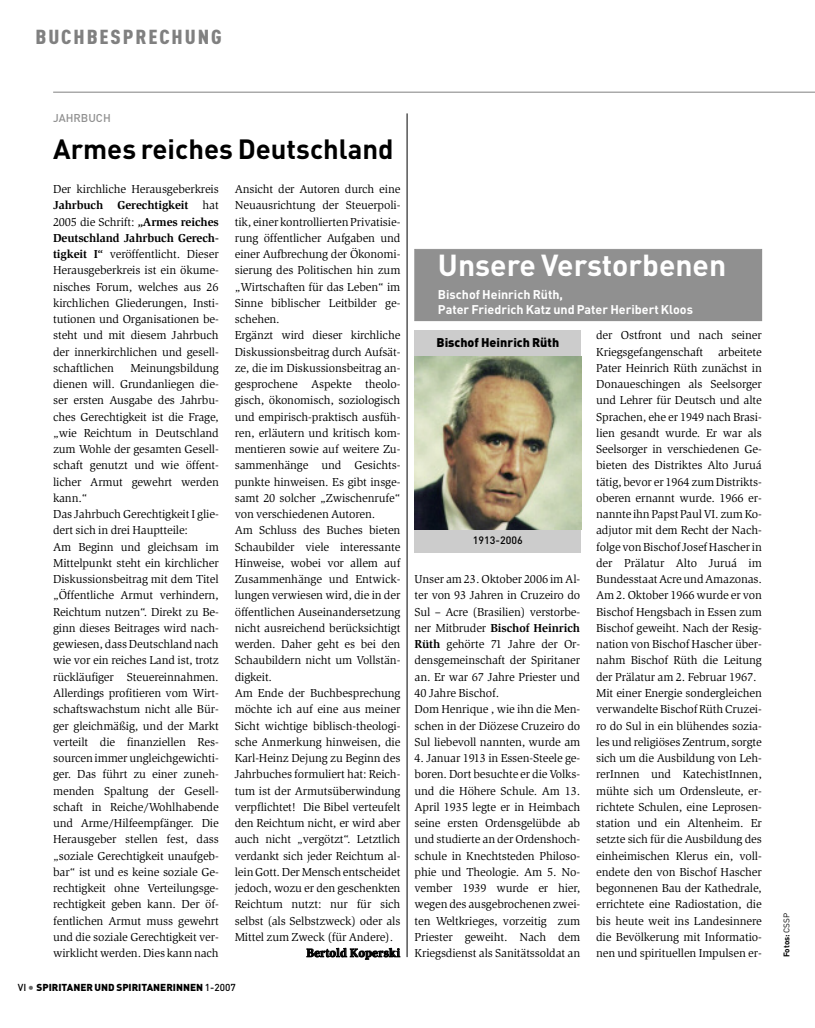
<style>
.page{position:relative;width:815px;height:1028px;background:#fff}
.page>*{position:absolute;margin:0;border:0;box-sizing:border-box;transform-origin:0 0}
.t1{font:700 30px "DIN Pro";color:#fff}
.t2{font:700 27.5px "DIN Pro";color:#000}
.t3{font:900 20px "DIN Cond";letter-spacing:.085em;color:#808080;scale:1.1 1}
.t4{font:700 12.5px/15px "DIN Pro";color:#fff}
.t5{font:900 12.5px "DIN Pro";color:#000}
.t6{font:11.88px/16.2px "Slimbach Std";letter-spacing:-.01em;color:#000}
.t7{font:700 11.88px "Slimbach Std";letter-spacing:.02em;color:#000}
.t8{font:500 11.25px "DIN Pro";color:#909090}
.t9{font:500 10.62px "DIN Pro";color:#000}
.t10{font:900 10px "DIN Pro";color:#000}
.t11{font:700 8.12px "DIN Pro";color:#000}
.s1{font-weight:700}
.s2{font-weight:500}
.s3{font-weight:500;font-size:12.5px;color:#666}
.s4{font-weight:400}
</style>
<div class="page">
<hr style="left:53px;top:92px;width:762px;height:1px;background:#808080">
<div style="left:415px;top:330px;width:166px;height:222px;background:#ccc"></div>
<img style="left:415px;top:356px;width:166px;height:174px">
<hr style="left:407px;top:113px;width:1px;height:844px;background:#000">
<div style="left:415px;top:250px;width:346px;height:70px;background:#909090"></div>
<div style="left:415px;top:249px;width:347px;height:72px;border:1px solid #909090"></div>
<h3 class="t3" style="left:35px;top:24px;width:171px">BUCHBESPRECHUNG</h3>
<p class="t8" style="left:53px;top:111px;width:59px">JAHRBUCH</p>
<h2 class="t2" style="left:53px;top:132px;width:342px">Armes reiches Deutschland</h2>
<p class="t6" style="left:53px;top:182px;width:167px;text-align:justify">Der kirchliche Herausgeberkreis <span class="s1">Jahrbuch Gerechtigkeit</span> hat 2005 die Schrift: <span class="s1">„Armes reiches Deutschland Jahrbuch Gerech&shy;tigkeit I“</span> veröffentlicht. Dieser Herausgeberkreis ist ein ökume&shy;nisches Forum, welches aus 26 kirchlichen Gliederungen, Insti&shy;tutionen und Organisationen be&shy;steht und mit diesem Jahrbuch der innerkirchlichen und gesell&shy;schaftlichen</p>
<p class="t6" style="left:53px;top:360px;width:167px;text-indent:77px">Meinungsbildung dienen will. Grundanliegen die&shy;ser ersten Ausgabe des Jahrbu&shy;ches Gerechtigkeit ist die Frage, „wie Reichtum in Deutschland zum Wohle der gesamten Gesell&shy;schaft genutzt und wie öffent&shy;licher Armut gewehrt werden kann.“<br>Das Jahrbuch Gerechtigkeit I glie&shy;dert sich in drei Hauptteile:<br>Am Beginn und gleichsam im<br>Mittelpunkt steht ein kirchlicher<br>Diskussionsbeitrag mit dem Titel „Öffentliche Armut verhindern,<br>Reichtum nutzen“. Direkt zu Be&shy;ginn dieses Beitrages wird nach&shy;gewiesen, dass Deutschland nach wie vor ein reiches Land ist, trotz rückläufiger Steuereinnahmen.<br>Allerdings profitieren vom Wirt&shy;schaftswachstum nicht alle Bür&shy;ger gleichmäßig, und der Markt verteilt die finanziellen Res&shy;sourcenimmerungleichgewichti&shy;ger. Das führt zu einer zuneh&shy;menden Spaltung der Gesell&shy;schaft in Reiche/Wohlhabende und Arme/Hilfeempfänger. Die<br>Herausgeber stellen fest, dass „soziale Gerechtigkeit unaufgeb&shy;bar“ ist und es keine soziale Ge&shy;rechtigkeit ohne Verteilungsge&shy;rechtigkeit geben kann. Der öf&shy;fentlichen Armut muss gewehrt und die soziale Gerechtigkeit ver&shy;wirklicht werden. Dies kann nach</p>
<p class="t6" style="left:235px;top:182px;width:167px">Ansicht der Autoren durch eine<br>Neuausrichtung der Steuerpoli&shy;tik, einer kontrollierten Privatisie&shy;rung öffentlicher Aufgaben und einer Aufbrechung der Ökonomi&shy;sierung des Politischen hin zum „Wirtschaften für das Leben“ im<br>Sinne biblischer Leitbilder ge&shy;schehen.<br>Ergänzt wird dieser kirchliche<br>Diskussionsbeitrag durch Aufsät&shy;ze, die im Diskussionsbeitrag an&shy;gesprochene Aspekte theolo&shy;gisch, ökonomisch, soziologisch und empirisch-praktisch ausfüh&shy;ren, erläutern und kritisch kom&shy;mentieren sowie auf weitere Zu&shy;sammenhänge und Gesichts&shy;punkte hinweisen. Es gibt insge&shy;samt 20 solcher „Zwischenrufe“ von verschiedenen Autoren.<br>Am Schluss des Buches bieten<br>Schaubilder viele interessante<br>Hinweise, wobei vor allem auf<br>Zusammenhänge und Entwick&shy;lungen verwiesen wird, die in der öffentlichen Auseinandersetzung nicht ausreichend berücksichtigt werden. Daher geht es bei den<br>Schaubildern nicht um Vollstän&shy;digkeit.<br>Am Ende der Buchbesprechung möchte ich auf eine aus meiner<br>Sicht wichtige biblisch-theologi&shy;sche Anmerkung hinweisen, die<br>Karl-Heinz Dejung zu Beginn des<br>Jahrbuches formuliert hat: Reich&shy;tum ist der Armutsüberwindung verpflichtet! Die Bibel verteufelt den Reichtum nicht, er wird aber auch nicht „vergötzt“. Letztlich verdankt sich jeder Reichtum al&shy;leinGott.DerMenschentscheidet jedoch, wozu er den geschenkten<br>Reichtum nutzt: nur für sich selbst (als Selbstzweck) oder als<br>Mittel zum Zweck (für Andere).</p>
<p class="t7" style="left:306px;top:948px;width:95px">Bertold Koperski</p>
<p class="t10" style="left:18px;top:982px;width:220px"><span class="s2">VI</span> <span class="s3">•</span> SPIRITANER UND SPIRITANERINNEN <span class="s2">1-2007</span></p>
<h1 class="t1" style="left:438px;top:248px;width:290px">Unsere Verstorbenen</h1>
<p class="t4" style="left:438px;top:286px;width:256px">Bischof Heinrich Rüth,<br>Pater Friedrich Katz und Pater Heribert Kloos</p>
<p class="t5" style="left:436px;top:335px;width:124px">Bischof Heinrich Rüth</p>
<p class="t9" style="left:473px;top:533px;width:51px">1913-2006</p>
<p class="t6" style="left:415px;top:572px;width:167px">Unser am 23. Oktober 2006 im Al&shy;ter von 93 Jahren in Cruzeiro do<br>Sul – Acre (Brasilien) verstorbe&shy;ner Mitbruder <span class="s1">Bischof Heinrich<br>Rüth</span> gehörte 71 Jahre der Or&shy;densgemeinschaft der Spiritaner an. Er war 67 Jahre Priester und<br>40 Jahre Bischof.<br>Dom Henrique , wie ihn die Men&shy;schen in der Diözese Cruzeiro do<br>Sul liebevoll nannten, wurde am</p>
<p class="t6" style="left:415px;top:750px;width:167px;text-align:justify">4. Januar 1913 in Essen-Steele ge&shy;boren. Dort besuchte er die Volks&shy;und die Höhere Schule. Am 13.<br>April 1935 legte er in Heimbach seine ersten Ordensgelübde ab und studierte an der Ordenshoch&shy;schule in Knechtsteden Philoso&shy;phie und Theologie. Am 5. No&shy;vember 1939 wurde er hier, wegen des ausgebrochenen zwei&shy;ten Weltkrieges, vorzeitig zum Priester geweiht. Nach dem Kriegsdienst als Sanitätssoldat an</p>
<p class="t6" style="left:596px;top:328px;width:167px">der Ostfront und nach seiner<br>Kriegsgefangenschaft arbeitete<br>Pater Heinrich Rüth zunächst in<br>Donaueschingen als Seelsorger und Lehrer für Deutsch und alte<br>Sprachen, ehe er 1949 nach Brasi&shy;lien gesandt wurde. Er war als<br>Seelsorger in verschiedenen Ge&shy;bieten des Distriktes Alto Juruá tätig, bevor er 1964 zum Distrikts&shy;oberen ernannt wurde. 1966 er&shy;nannte ihn Papst PaulVI. zum Ko&shy;adjutor mit dem Recht der Nach&shy;folge vonBischof JosefHascherin der Prälatur Alto Juruá im<br>BundesstaatAcreundAmazonas.<br>Am 2. Oktober 1966 wurde er von<br>Bischof Hengsbach in Essen zum<br>Bischof geweiht. Nach der Resig&shy;nation von Bischof Hascher über&shy;nahm Bischof Rüth die Leitung der Prälatur am 2. Februar 1967.<br>Mit einer Energie sondergleichen verwandelte Bischof Rüth Cruzei&shy;ro do Sul in ein blühendes sozia&shy;les und religiöses Zentrum, sorgte sich um die Ausbildung von Leh&shy;rerInnen und KatechistInnen, mühte sich um Ordensleute, er&shy;richtete Schulen, eine Leprosen&shy;station und ein Altenheim. Er setzte sich für die Ausbildung des einheimischen Klerus ein, voll&shy;endete den von Bischof Hascher begonnenen Bau der Kathedrale, errichtete eine Radiostation, die bis heute weit ins Landesinnere die Bevölkerung mit Informatio&shy;nen und spirituellen Impulsen er-</p>
<p class="t11" style="left:782px;top:957px;width:45px;rotate:-90deg">Fotos: <span class="s4">CSSP</span></p>
</div>
